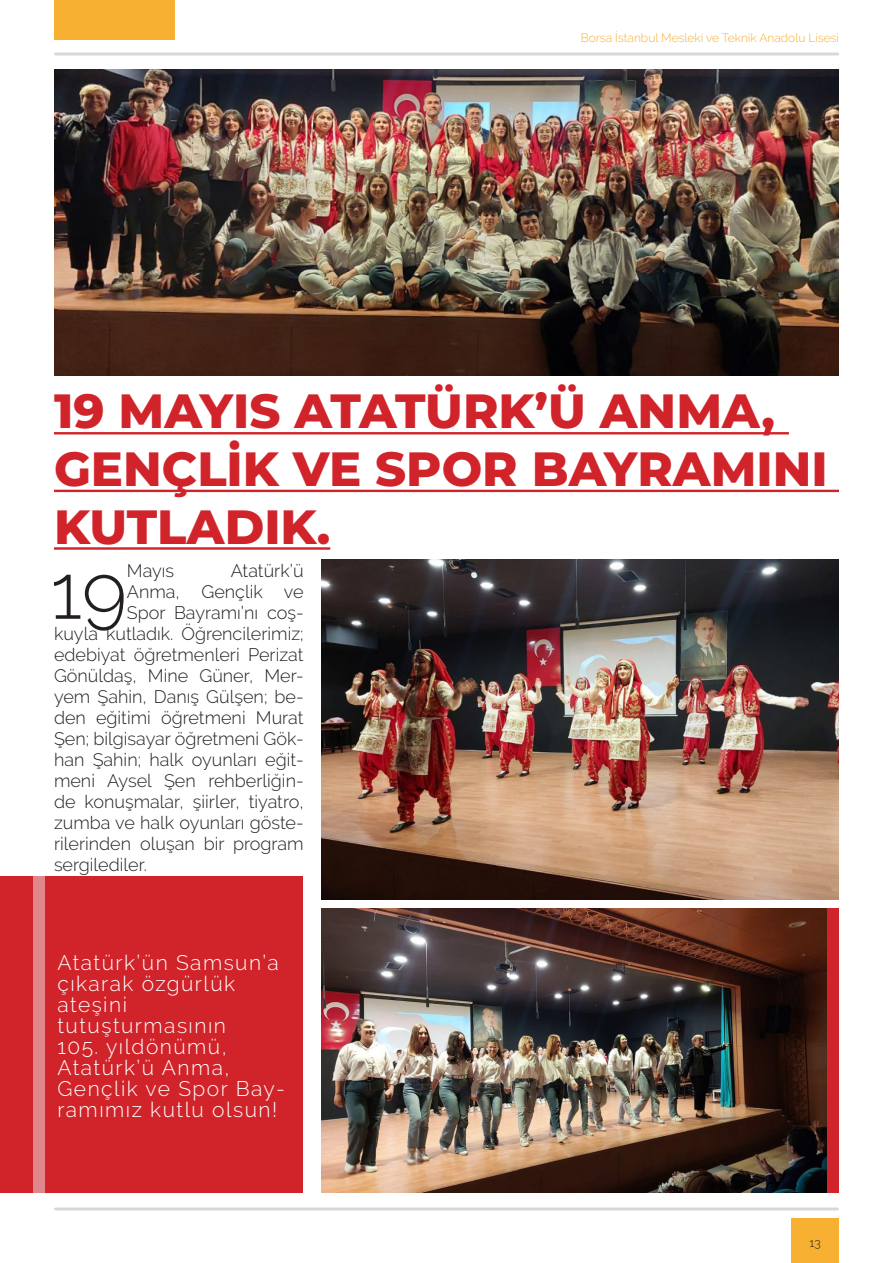
<style>
.page{position:relative;width:893px;height:1263px;background:#fff}
.page>*{position:absolute;margin:0;border:0;box-sizing:border-box;transform-origin:0 0}
.t1{font:300 77.1px "Raleway";color:#231f20}
.t2{font:800 48px/57.6px "Montserrat";color:#d1232a}
.t3{font:300 21px/21px "Raleway";letter-spacing:.07em;color:#fff}
.t4{font:300 18px "Raleway";color:#231f20}
.t5{font:300 12px "Raleway";color:#f7b032}
.t6{font:300 12px "Raleway";color:#231f20}
</style>
<div class="page">
<svg style="left:54px;top:52px;width:785px;height:4px;background:#e1e1e2"></svg>
<div style="left:791px;top:1218px;width:48px;height:45px;background:#f7b032"></div>
<svg style="left:54px;top:1207px;width:785px;height:3px;background:#dededf"></svg>
<div style="left:54px;top:0;width:121px;height:40px;background:#f7b032"></div>
<img style="left:54px;top:69px;width:785px;height:307px">
<hr style="left:54px;top:432px;width:735px;height:2px;background:#d1232a">
<hr style="left:54px;top:490px;width:785px;height:2px;background:#d1232a">
<hr style="left:54px;top:547px;width:276px;height:3px;background:#d1232a">
<img style="left:322px;top:560px;width:517px;height:340px">
<img style="left:322px;top:908px;width:506px;height:285px">
<div style="left:828px;top:908px;width:11px;height:285px;background:#d1232a"></div>
<div style="left:1px;top:877px;width:302px;height:316px;background:#d1232a"></div>
<div style="left:33px;top:877px;width:11px;height:316px;background:#e0878b"></div>
<p class="t5" style="left:581px;top:31px;width:260px">Borsa İstanbul Mesleki ve Teknik Anadolu Lisesi</p>
<h2 class="t2" style="left:54px;top:382px;width:775px">19 MAYIS ATATÜRK’Ü ANMA,<br>GENÇLİK VE SPOR BAYRAMINI<br>KUTLADIK.</h2>
<h1 class="t1" style="left:51px;top:547px;width:78px">19</h1>
<p class="t4" style="left:127px;top:560px;width:49px">Mayıs</p>
<p class="t4" style="left:231px;top:560px;width:74px">Atatürk’ü</p>
<p class="t4" style="left:127px;top:581px;width:178px">Anma, Gençlik ve</p>
<p class="t4" style="left:127px;top:602px;width:178px">Spor Bayramı’nı coş-</p>
<p class="t4" style="left:54px;top:623px;width:251px">kuyla kutladık. Öğrencilerimiz;</p>
<p class="t4" style="left:54px;top:644px;width:251px">edebiyat öğretmenleri Perizat</p>
<p class="t4" style="left:54px;top:665px;width:251px">Gönüldaş, Mine Güner, Mer-</p>
<p class="t4" style="left:54px;top:686px;width:251px">yem Şahin, Danış Gülşen; be-</p>
<p class="t4" style="left:54px;top:707px;width:251px">den eğitimi öğretmeni Murat</p>
<p class="t4" style="left:54px;top:728px;width:251px">Şen; bilgisayar öğretmeni Gök-</p>
<p class="t4" style="left:54px;top:749px;width:251px">han Şahin; halk oyunları eğit-</p>
<p class="t4" style="left:54px;top:770px;width:251px">meni Aysel Şen rehberliğin-</p>
<p class="t4" style="left:54px;top:791px;width:251px">de konuşmalar, şiirler, tiyatro,</p>
<p class="t4" style="left:54px;top:812px;width:251px">zumba ve halk oyunları göste-</p>
<p class="t4" style="left:54px;top:833px;width:251px">rilerinden oluşan bir program</p>
<p class="t4" style="left:54px;top:854px;width:95px">sergilediler.</p>
<p class="t3" style="left:57px;top:952px;width:229px">Atatürk’ün Samsun’a çıkarak özgürlük ateşini tutuşturmasının<br>105. yıldönümü,<br>Atatürk’ü Anma,<br>Gençlik ve Spor Bay&shy;ramımız kutlu olsun!</p>
<p class="t6" style="left:809px;top:1236px;width:13px">13</p>
</div>
